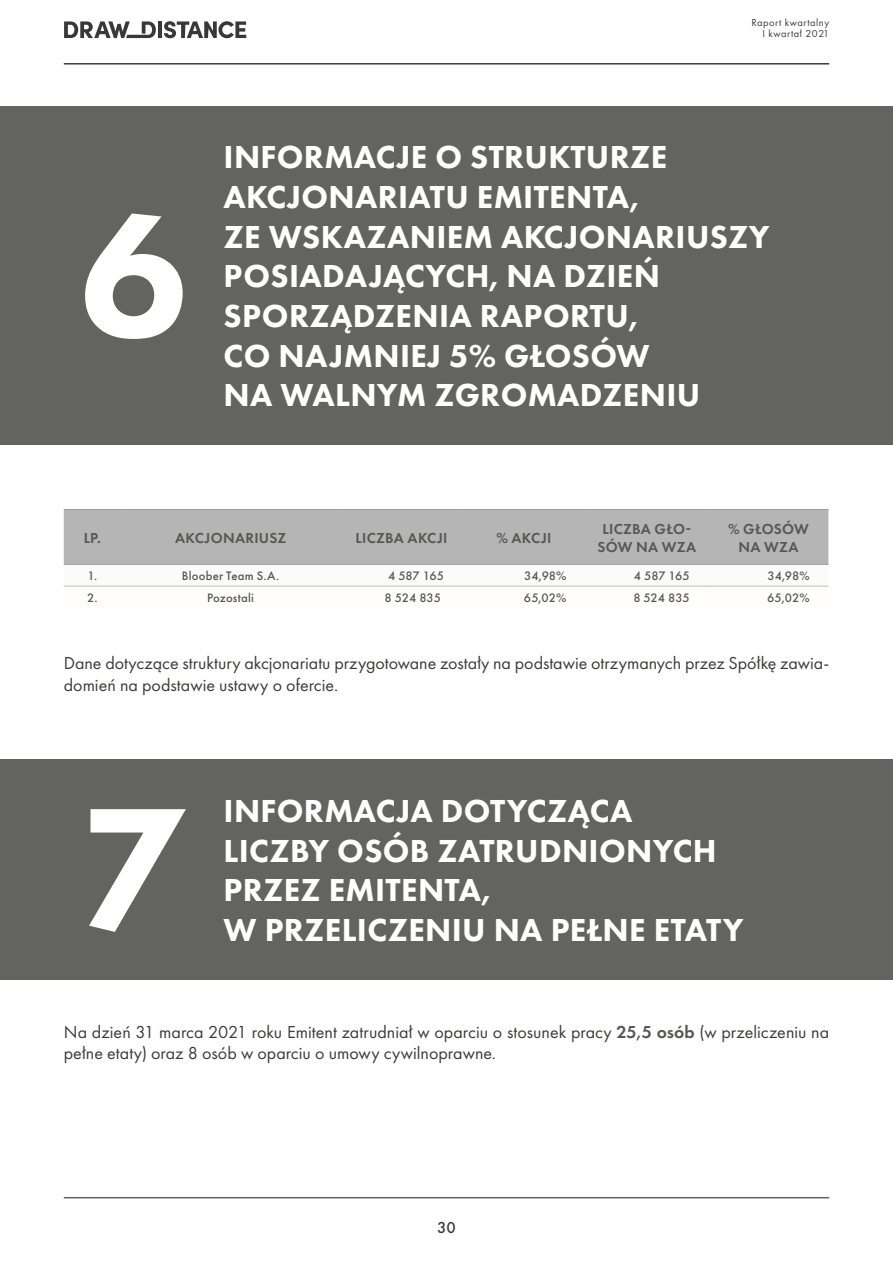
<style>
.page{position:relative;width:893px;height:1263px;background:#fff}
.page>*{position:absolute;margin:0;border:0;box-sizing:border-box;transform-origin:0 0}
.t1{font:800 180px "Futura PT";color:#fff}
.t2{font:800 33px/39.6px "Futura PT";letter-spacing:.01em;color:#fff}
.t3{font:18px/21.6px "Futura PT";color:#3c3c3b}
.t4{font:500 16.5px "Futura PT";color:#3c3c3b}
.t5{font:600 15px/18px "Futura PT";letter-spacing:.02em;color:#575756;text-align:center}
.t6{font:500 12.75px "Futura PT";color:#575756}
.t7{font:10.5px/10.5px "Futura PT";letter-spacing:.05em;color:#3c3c3b;text-align:right}
.s1{font-weight:600;color:#575756}
</style>
<div class="page">
<hr style="left:64px;top:63px;width:765px;height:2px;background:#3c3c3b">
<hr style="left:158px;top:21px;width:4px;height:17px;background:#383838">
<svg style="left:164px;top:21px;width:82px;height:17px"></svg>
<svg style="left:64px;top:21px;width:92px;height:18px"></svg>
<div style="left:0;top:106px;width:893px;height:339px;background:#636362"></div>
<div style="left:0;top:760px;width:893px;height:220px;background:#636362"></div>
<svg style="left:64px;top:510px;width:764px;height:76px"></svg>
<hr style="left:64px;top:586px;width:57px;height:1px;background:#bcbcbc">
<hr style="left:121px;top:586px;width:219px;height:1px;background:#bcbcbc">
<hr style="left:340px;top:586px;width:123px;height:1px;background:#bcbcbc">
<hr style="left:463px;top:586px;width:122px;height:1px;background:#bcbcbc">
<hr style="left:585px;top:586px;width:123px;height:1px;background:#bcbcbc">
<hr style="left:708px;top:586px;width:120px;height:1px;background:#bcbcbc">
<hr style="left:64px;top:509px;width:57px;height:1px;background:#9d9d9c">
<hr style="left:121px;top:509px;width:219px;height:1px;background:#9d9d9c">
<hr style="left:340px;top:509px;width:123px;height:1px;background:#9d9d9c">
<hr style="left:463px;top:509px;width:122px;height:1px;background:#9d9d9c">
<hr style="left:585px;top:509px;width:123px;height:1px;background:#9d9d9c">
<hr style="left:708px;top:509px;width:120px;height:1px;background:#9d9d9c">
<hr style="left:64px;top:564px;width:57px;height:1px;background:#9d9d9c">
<hr style="left:121px;top:564px;width:219px;height:1px;background:#9d9d9c">
<hr style="left:340px;top:564px;width:123px;height:1px;background:#9d9d9c">
<hr style="left:463px;top:564px;width:122px;height:1px;background:#9d9d9c">
<hr style="left:585px;top:564px;width:123px;height:1px;background:#9d9d9c">
<hr style="left:708px;top:564px;width:120px;height:1px;background:#9d9d9c">
<hr style="left:64px;top:1197px;width:765px;height:1px;background:#636362">
<p class="t7" style="left:751px;top:17px;width:79px">Raport kwartalny<br>I kwartał 2021</p>
<h1 class="t1" style="left:80px;top:164px;width:109px">6</h1>
<h2 class="t2" style="left:224px;top:137px;width:548px">INFORMACJE O STRUKTURZE<br>AKCJONARIATU EMITENTA,<br>ZE WSKAZANIEM AKCJONARIUSZY<br>POSIADAJĄCYCH, NA DZIEŃ<br>SPORZĄDZENIA RAPORTU,<br>CO NAJMNIEJ 5% GŁOSÓW<br>NA WALNYM ZGROMADZENIU</h2>
<p class="t5" style="left:84px;top:528px;width:19px">LP.</p>
<p class="t5" style="left:175px;top:528px;width:113px">AKCJONARIUSZ</p>
<p class="t5" style="left:355px;top:528px;width:93px">LICZBA AKCJI</p>
<p class="t5" style="left:496px;top:528px;width:57px">% AKCJI</p>
<p class="t5" style="left:597px;top:519px;width:100px">LICZBA GŁO-<br>SÓW NA WZA</p>
<p class="t5" style="left:728px;top:519px;width:82px">% GŁOSÓW<br>NA WZA</p>
<p class="t6" style="left:87px;top:568px;width:11px">1.</p>
<p class="t6" style="left:182px;top:568px;width:99px">Bloober Team S.A.</p>
<p class="t6" style="left:388px;top:568px;width:57px">4 587 165</p>
<p class="t6" style="left:524px;top:568px;width:44px">34,98%</p>
<p class="t6" style="left:634px;top:568px;width:57px">4 587 165</p>
<p class="t6" style="left:767px;top:568px;width:44px">34,98%</p>
<p class="t6" style="left:87px;top:590px;width:12px">2.</p>
<p class="t6" style="left:207px;top:590px;width:48px">Pozostali</p>
<p class="t6" style="left:385px;top:590px;width:61px">8 524 835‬</p>
<p class="t6" style="left:524px;top:590px;width:44px">65,02%</p>
<p class="t6" style="left:633px;top:590px;width:58px">8 524 835</p>
<p class="t6" style="left:767px;top:590px;width:44px">65,02%</p>
<p class="t3" style="left:64px;top:652px;width:767px">Dane dotyczące struktury akcjonariatu przygotowane zostały na podstawie otrzymanych przez Spółkę zawia&shy;domień na podstawie ustawy o ofercie.</p>
<h1 class="t1" style="left:80px;top:756px;width:109px">7</h1>
<h2 class="t2" style="left:224px;top:791px;width:521px">INFORMACJA DOTYCZĄCA<br>LICZBY OSÓB ZATRUDNIONYCH<br>PRZEZ EMITENTA,<br>W PRZELICZENIU NA PEŁNE ETATY</h2>
<p class="t3" style="left:64px;top:1021px;width:767px">Na dzień 31 marca 2021 roku Emitent zatrudniał w oparciu o stosunek pracy <span class="s1">25,5 osób</span> (w przeliczeniu na pełne etaty) oraz 8 osób w oparciu o umowy cywilnoprawne.</p>
<p class="t4" style="left:437px;top:1218px;width:20px">30</p>
</div>
